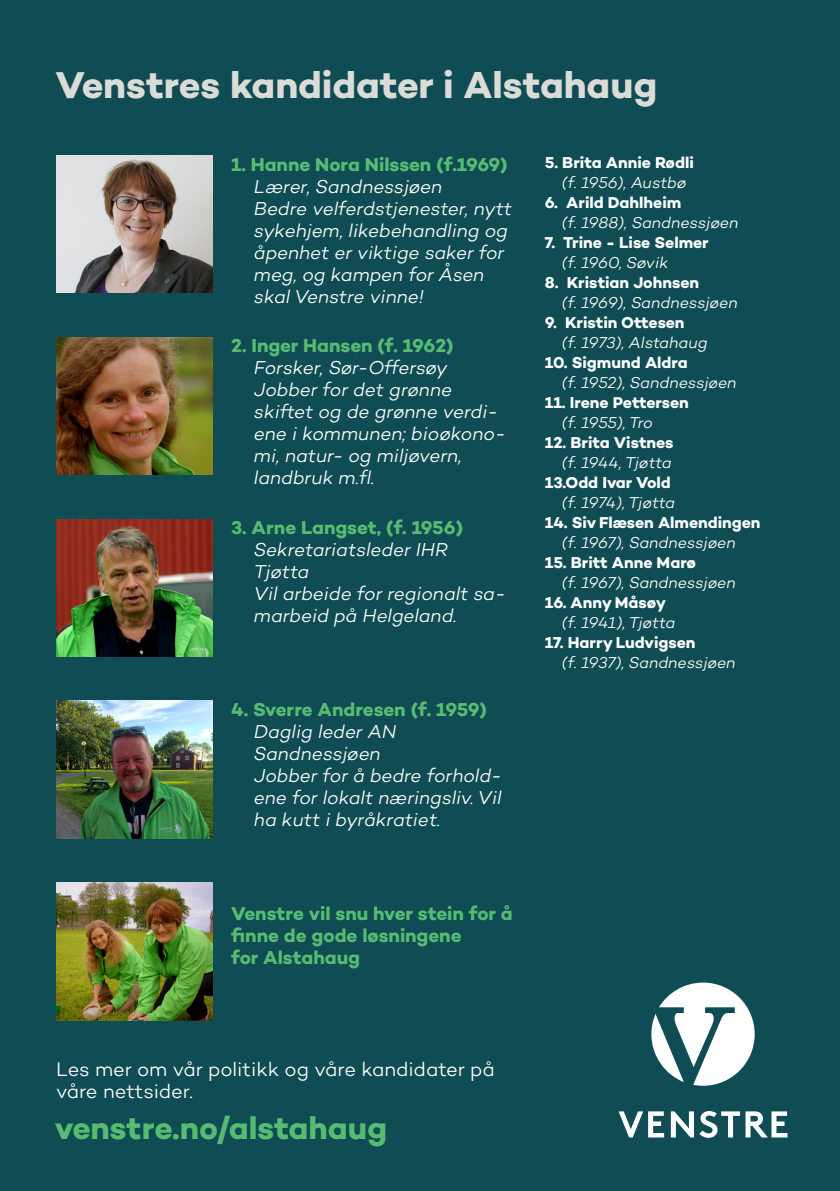
<style>
.page{position:relative;width:840px;height:1191px;background:#fff}
.page>*{position:absolute;margin:0;border:0;box-sizing:border-box;transform-origin:0 0}
.Sitat{font:700 38px "Campton";color:#dcdcd6}
.Mellomoverskrift{font:700 32px "Campton";color:#57bc71}
.Brodtekst{font:300 20px/22px "Campton";letter-spacing:-.005em;color:#fff}
.Kandidattekst{font:italic 300 19px/22px "Campton";letter-spacing:-.005em;color:#fff}
.Kandidatnavn{font:700 19px "Campton";letter-spacing:-.005em;color:#57bc71}
.Kandudattekst_2{font:italic 300 16px "Campton";letter-spacing:-.005em;color:#fff}
.Kanidatnavn_2{font:700 16px "Campton";color:#fff}
</style>
<div class="page">
<div style="left:0;top:0;width:839px;height:1191px;background:#0f4c53"></div>
<img style="left:56px;top:155px;width:157px;height:137px">
<img style="left:56px;top:337px;width:157px;height:137px">
<img style="left:56px;top:519px;width:157px;height:137px">
<img style="left:56px;top:701px;width:157px;height:137px">
<img style="left:56px;top:882px;width:157px;height:138px">
<svg style="left:651px;top:982px;width:103px;height:103px"></svg>
<svg style="left:618px;top:1111px;width:45px;height:26px"></svg>
<svg style="left:670px;top:1111px;width:23px;height:26px"></svg>
<svg style="left:699px;top:1111px;width:40px;height:26px"></svg>
<svg style="left:745px;top:1111px;width:42px;height:26px"></svg>
<p class="Sitat" style="left:55px;top:61px;width:603px">Venstres kandidater i Alstahaug</p>
<p class="Kandidatnavn" style="left:231px;top:152px;width:277px">1. Hanne Nora Nilssen (f.1969)</p>
<p class="Kandidattekst" style="left:254px;top:175px;width:190px">Lærer, Sandnessjøen</p>
<p class="Kandidattekst" style="left:254px;top:197px;width:259px">Bedre velferdstjenester, nytt sykehjem, likebehandling og åpenhet er viktige saker for meg, og kampen for Åsen skal Venstre vinne!</p>
<p class="Kandidatnavn" style="left:231px;top:334px;width:224px">2. Inger Hansen (f. 1962)</p>
<p class="Kandidattekst" style="left:254px;top:357px;width:253px">Forsker, Sør-Offersøy<br>Jobber for det grønne skiftet og de grønne verdi&shy;ene i kommunen; bioøkono&shy;mi, natur- og miljøvern, landbruk m.fl.</p>
<p class="Kandidatnavn" style="left:231px;top:515px;width:233px">3. Arne Langset, (f. 1956)</p>
<p class="Kandidattekst" style="left:254px;top:538px;width:195px">Sekretariatsleder IHR<br>Tjøtta</p>
<p class="Kandidattekst" style="left:254px;top:582px;width:253px">Vil arbeide for regionalt sa&shy;marbeid på Helgeland.</p>
<p class="Kandidatnavn" style="left:231px;top:697px;width:257px">4. Sverre Andresen (f. 1959)</p>
<p class="Kandidattekst" style="left:254px;top:720px;width:144px">Daglig leder AN</p>
<p class="Kandidattekst" style="left:254px;top:742px;width:128px">Sandnessjøen</p>
<p class="Kandidattekst" style="left:254px;top:764px;width:249px;text-align:justify">Jobber for å bedre forhold&shy;ene for lokalt næringsliv. Vil ha kutt i byråkratiet.</p>
<p class="Kandidatnavn" style="left:231px;top:901px;width:283px">Venstre vil snu hver stein for å</p>
<p class="Kandidatnavn" style="left:231px;top:923px;width:232px">finne de gode løsningene</p>
<p class="Kandidatnavn" style="left:231px;top:945px;width:130px">for Alstahaug</p>
<p class="Kanidatnavn_2" style="left:544px;top:152px;width:150px">5. Brita Annie Rødli</p>
<p class="Kandudattekst_2" style="left:561px;top:173px;width:126px">(f. 1956), Austbø</p>
<p class="Kanidatnavn_2" style="left:544px;top:192px;width:138px">6. Arild Dahlheim</p>
<p class="Kandudattekst_2" style="left:561px;top:213px;width:178px">(f. 1988), Sandnessjøen</p>
<p class="Kanidatnavn_2" style="left:544px;top:232px;width:165px">7. Trine - Lise Selmer</p>
<p class="Kandudattekst_2" style="left:561px;top:253px;width:108px">(f. 1960, Søvik</p>
<p class="Kanidatnavn_2" style="left:544px;top:272px;width:156px">8. Kristian Johnsen</p>
<p class="Kandudattekst_2" style="left:561px;top:293px;width:177px">(f. 1969), Sandnessjøen</p>
<p class="Kanidatnavn_2" style="left:544px;top:312px;width:141px">9. Kristin Ottesen</p>
<p class="Kandudattekst_2" style="left:561px;top:333px;width:147px">(f. 1973), Alstahaug</p>
<p class="Kanidatnavn_2" style="left:544px;top:352px;width:144px">10. Sigmund Aldra</p>
<p class="Kandudattekst_2" style="left:561px;top:373px;width:176px">(f. 1952), Sandnessjøen</p>
<p class="Kanidatnavn_2" style="left:544px;top:392px;width:145px">11. Irene Pettersen</p>
<p class="Kandudattekst_2" style="left:561px;top:413px;width:92px">(f. 1955), Tro</p>
<p class="Kanidatnavn_2" style="left:544px;top:432px;width:130px">12. Brita Vistnes</p>
<p class="Kandudattekst_2" style="left:561px;top:453px;width:111px">(f. 1944, Tjøtta</p>
<p class="Kanidatnavn_2" style="left:544px;top:472px;width:127px">13.Odd Ivar Vold</p>
<p class="Kandudattekst_2" style="left:561px;top:493px;width:115px">(f. 1974), Tjøtta</p>
<p class="Kanidatnavn_2" style="left:544px;top:512px;width:217px">14. Siv Flæsen Almendingen</p>
<p class="Kandudattekst_2" style="left:561px;top:533px;width:175px">(f. 1967), Sandnessjøen</p>
<p class="Kanidatnavn_2" style="left:544px;top:552px;width:153px">15. Britt Anne Marø</p>
<p class="Kandudattekst_2" style="left:561px;top:573px;width:175px">(f. 1967), Sandnessjøen</p>
<p class="Kanidatnavn_2" style="left:544px;top:592px;width:122px">16. Anny Måsøy</p>
<p class="Kandudattekst_2" style="left:561px;top:613px;width:115px">(f. 1941), Tjøtta</p>
<p class="Kanidatnavn_2" style="left:544px;top:632px;width:152px">17. Harry Ludvigsen</p>
<p class="Kandudattekst_2" style="left:561px;top:653px;width:175px">(f. 1937), Sandnessjøen</p>
<p class="Brodtekst" style="left:56px;top:1058px;width:440px">Les mer om vår politikk og våre kandidater på våre nettsider.</p>
<p class="Mellomoverskrift" style="left:55px;top:1107px;width:334px">venstre.no/alstahaug</p>
</div>
